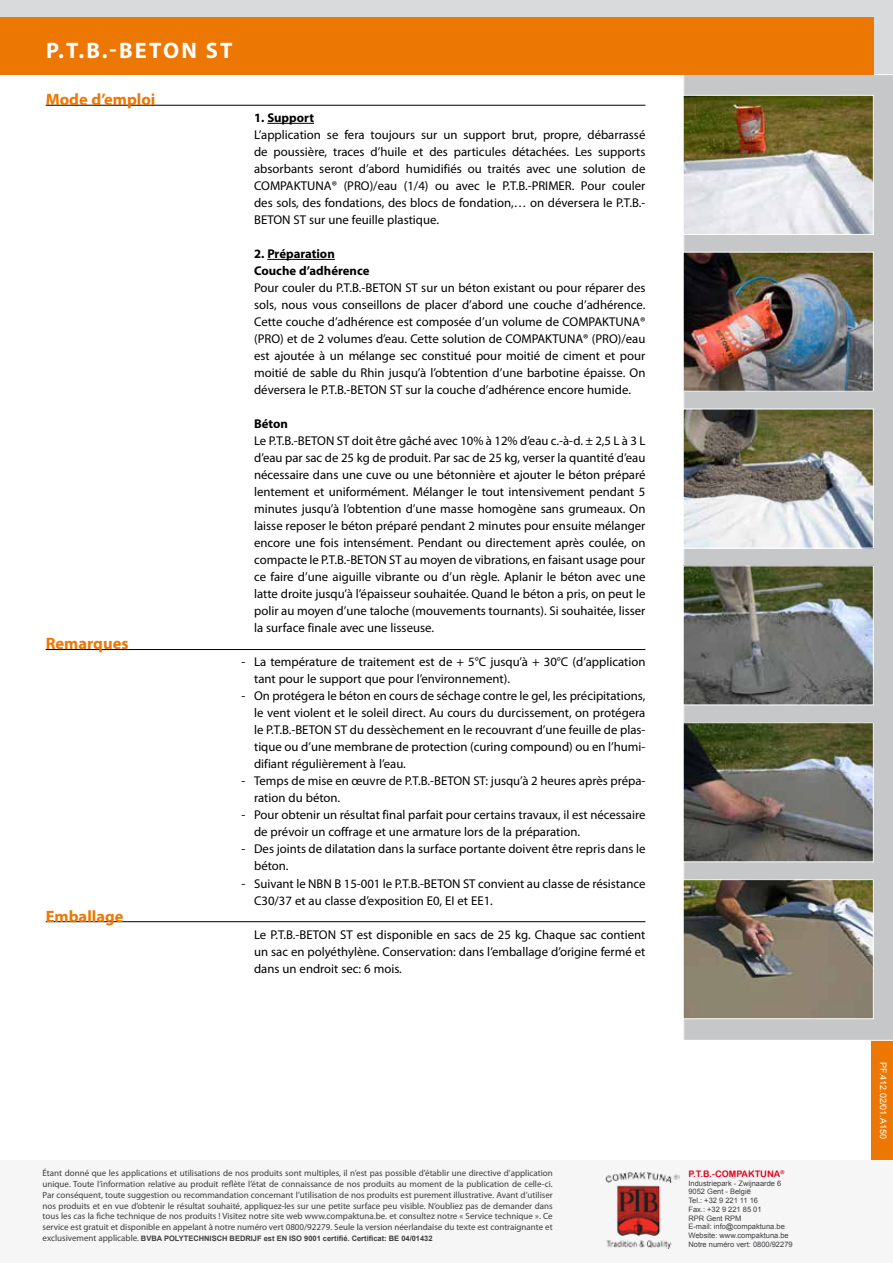
<style>
.page{position:relative;width:893px;height:1263px;background:#fff}
.page>*{position:absolute;margin:0;border:0;box-sizing:border-box;transform-origin:0 0}
.t1{font:700 22.5px "Myriad Pro";letter-spacing:.1em;color:#fff}
.t2{font:700 16.5px "Myriad Pro";color:#ed7703}
.t3{font:12.75px/17px "Myriad Pro";color:#000;text-align:justify}
.t4{font:700 12.75px/17px "Myriad Pro";color:#000}
.t5{font:9px/10.8px "Myriad Pro";color:#3e3d40;text-align:justify}
.t6{font:9px "Arial Rounded MT Bold";color:#e2001a}
.t7{font:9px "Arial";color:#fff}
.t8{font:7.5px/8.7px "Arial";color:#3e3d40}
.t9{font:700 7.5px "Arial";color:#3e3d40}
.s1{font-family:"Myriad Pro";font-weight:400;font-size:9px}
</style>
<div class="page">
<div style="left:0;top:0;width:893px;height:75px;background:#d9dadb"></div>
<div style="left:872px;top:711px;width:21px;height:552px;background:#ed7703"></div>
<div style="left:684px;top:75px;width:209px;height:965px;background:#c6c7c8"></div>
<img style="left:685px;top:97px;width:187px;height:136px">
<div style="left:683px;top:95px;width:191px;height:140px;border:1px solid #fff"></div>
<img style="left:685px;top:254px;width:187px;height:136px">
<div style="left:683px;top:252px;width:191px;height:140px;border:1px solid #fff"></div>
<img style="left:685px;top:411px;width:187px;height:135px">
<div style="left:683px;top:409px;width:191px;height:139px;border:1px solid #fff"></div>
<img style="left:685px;top:567px;width:187px;height:136px">
<div style="left:683px;top:565px;width:191px;height:140px;border:1px solid #fff"></div>
<hr style="left:46px;top:105px;width:599px;height:1px;background:#000">
<hr style="left:267px;top:123px;width:47px;height:1px;background:#000">
<hr style="left:267px;top:259px;width:68px;height:1px;background:#000">
<hr style="left:46px;top:649px;width:599px;height:1px;background:#000">
<hr style="left:46px;top:921px;width:599px;height:1px;background:#000">
<img style="left:685px;top:881px;width:187px;height:136px">
<div style="left:683px;top:879px;width:191px;height:140px;border:1px solid #fff"></div>
<img style="left:685px;top:724px;width:187px;height:136px">
<div style="left:683px;top:722px;width:191px;height:140px;border:1px solid #fff"></div>
<div style="left:0;top:17px;width:873px;height:58px;background:#ed7703"></div>
<div style="left:0;top:1161px;width:893px;height:102px;background:#f6f6f6"></div>
<img style="left:605px;top:1172px;width:74px;height:77px">
<h1 class="t1" style="left:46px;top:38px;width:188px">P.T.B.-BETON ST</h1>
<p class="t2" style="left:46px;top:90px;width:111px">Mode d’emploi</p>
<p class="t2" style="left:46px;top:634px;width:84px">Remarques</p>
<p class="t2" style="left:46px;top:907px;width:79px">Emballage</p>
<p class="t4" style="left:254px;top:109px;width:61px">1. Support</p>
<p class="t3" style="left:254px;top:127px;width:393px">L’application se fera toujours sur un support brut, propre, débarrassé de poussière, traces d’huile et des particules détachées. Les supports absorbants seront d’abord humidifiés ou traités avec une solution de COMPAKTUNA® (PRO)/eau (1/4) ou avec le P.T.B.-PRIMER. Pour couler des sols, des fondations, des blocs de fondation,… on déversera le P.T.B.- BETON ST sur une feuille plastique.</p>
<p class="t4" style="left:254px;top:246px;width:117px">2. Préparation<br>Couche d’adhérence</p>
<p class="t3" style="left:254px;top:280px;width:393px">Pour couler du P.T.B.-BETON ST sur un béton existant ou pour réparer des sols, nous vous conseillons de placer d’abord une couche d’adhérence.<br>Cette couche d’adhérence est composée d’un volume de COMPAKTUNA® (PRO) et de 2 volumes d’eau. Cette solution de COMPAKTUNA® (PRO)/eau est ajoutée à un mélange sec constitué pour moitié de ciment et pour moitié de sable du Rhin jusqu’à l’obtention d’une barbotine épaisse. On déversera le P.T.B.-BETON ST sur la couche d’adhérence encore humide.</p>
<p class="t4" style="left:254px;top:416px;width:35px">Béton</p>
<p class="t3" style="left:254px;top:433px;width:393px">Le P.T.B.-BETON ST doit être gâché avec 10% à 12% d’eau c.-à-d. ± 2,5 L à 3 L d’eau par sac de 25 kg de produit. Par sac de 25 kg, verser la quantité d’eau nécessaire dans une cuve ou une bétonnière et ajouter le béton préparé lentement et uniformément. Mélanger le tout intensivement pendant 5 minutes jusqu’à l’obtention d’une masse homogène sans grumeaux. On laisse reposer le béton préparé pendant 2 minutes pour ensuite mélanger encore une fois intensément. Pendant ou directement après coulée, on compacte le P.T.B.-BETON ST au moyen de vibrations, en faisant usage pour ce faire d’une aiguille vibrante ou d’un règle. Aplanir le béton avec une latte droite jusqu’à l’épaisseur souhaitée. Quand le béton a pris, on peut le polir au moyen d’une taloche (mouvements tournants). Si souhaitée, lisser la surface finale avec une lisseuse.</p>
<p class="t3" style="left:254px;top:654px;width:393px;text-indent:-13px">- La température de traitement est de + 5°C jusqu’à + 30°C (d’application tant pour le support que pour l’environnement).</p>
<p class="t3" style="left:254px;top:688px;width:393px;text-indent:-13px">- On protégera le béton en cours de séchage contre le gel, les précipitations, le vent violent et le soleil direct. Au cours du durcissement, on protégera le P.T.B.-BETON ST du dessèchement en le recouvrant d’une feuille de plas&shy;tique ou d’une membrane de protection (curing compound) ou en l’humi&shy;difiant régulièrement à l’eau.</p>
<p class="t3" style="left:254px;top:773px;width:393px;text-indent:-13px">- Temps de mise en œuvre de P.T.B.-BETON ST: jusqu’à 2 heures après prépa&shy;ration du béton.</p>
<p class="t3" style="left:254px;top:807px;width:393px;text-indent:-13px">- Pour obtenir un résultat final parfait pour certains travaux, il est nécessaire de prévoir un coffrage et une armature lors de la préparation.</p>
<p class="t3" style="left:254px;top:841px;width:393px;text-indent:-13px">- Des joints de dilatation dans la surface portante doivent être repris dans le béton.</p>
<p class="t3" style="left:254px;top:875px;width:393px;text-indent:-13px">- Suivant le NBN B 15-001 le P.T.B.-BETON ST convient au classe de résistance<br>C30/37 et au classe d’exposition E0, EI et EE1.</p>
<p class="t3" style="left:254px;top:926px;width:393px">Le P.T.B.-BETON ST est disponible en sacs de 25 kg. Chaque sac contient un sac en polyéthylène. Conservation: dans l’emballage d’origine fermé et dans un endroit sec: 6 mois.</p>
<p class="t5" style="left:43px;top:1168px;width:512px">Étant donné que les applications et utilisations de nos produits sont multiples, il n’est pas possible d’établir une directive d’application unique. Toute l’information relative au produit reflète l’état de connaissance de nos produits au moment de la publication de celle-ci.<br>Par conséquent, toute suggestion ou recommandation concernant l’utilisation de nos produits est purement illustrative. Avant d’utiliser nos produits et en vue d’obtenir le résultat souhaité, appliquez-les sur une petite surface peu visible. N’oubliez pas de demander dans tous les cas la fiche technique de nos produits ! Visitez notre site web www.compaktuna.be. et consultez notre « Service technique ». Ce service est gratuit et disponible en appelant à notre numéro vert 0800/92279. Seule la version néerlandaise du texte est contraignante et</p>
<p class="t9" style="left:43px;top:1233px;width:392px"><span class="s1">exclusivement applicable.</span> BVBA POLYTECHNISCH BEDRIJF est EN ISO 9001 certifié. Certificat: BE 04/01432</p>
<p class="t6" style="left:688px;top:1168px;width:97px">P.T.B.-COMPAKTUNA<sup>®</sup></p>
<p class="t8" style="left:688px;top:1179px;width:106px">Industriepark - Zwijnaarde 6<br>9052 Gent - België<br>Tel.: +32 9 221 11 16<br>Fax.: +32 9 221 85 01<br>RPR Gent RPM<br>E-mail: info@compaktuna.be<br>Website: www.compaktuna.be<br>Notre numéro vert: 0800/92279</p>
<p class="t7" style="left:889px;top:1062px;width:78px;rotate:90deg">PF.412.02/01.A150</p>
</div>
